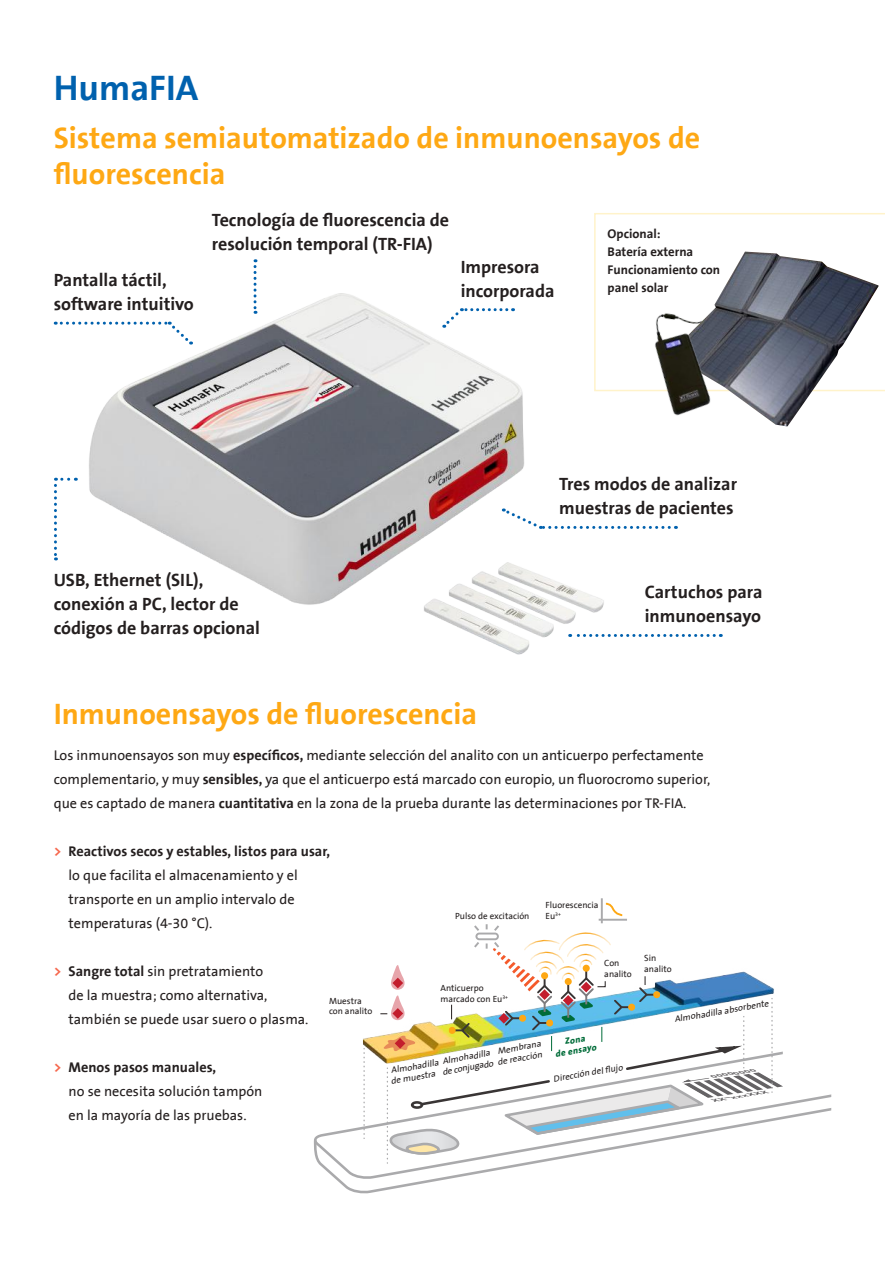
<style>
.page{position:relative;width:885px;height:1263px;background:#fff}
.page>*{position:absolute;margin:0;border:0;box-sizing:border-box;transform-origin:0 0}
.t1{font:700 36px "The Sans B7";color:#0061ae}
.t2{font:700 35.25px "Arial";color:#241f1f}
.t3{font:700 30px/36px "The Sans B7";color:#fea814}
.t4{font:700 18px/24px "The Sans B7";color:#241f1f}
.t5{font:14.25px/24px "The Sans B5 Plain";color:#241f1f}
.t6{font:700 14.25px "The Sans B7";color:#241f1f}
.t7{font:700 12.75px/18px "The Sans B7";color:#241f1f}
.t8{font:9px/10.8px "The Sans B5 Plain";color:#241f1f}
.t9{font:italic 8.85px/10.6px "The Sans B5 Plain";color:#241f1f}
.t10{font:italic 800 8.85px/10.6px "The Sans B8";color:#006c39;text-align:center}
.t11{font:italic 700 4.2px "Arial";color:#656365;scale:2.45 1}
.s1{font-family:"The Sans B7";font-weight:700}
.s2{color:#f6674d}
.s3{font-family:"The Sans B7";font-weight:700;color:#f6674d}
</style>
<div class="page">
<div style="left:594px;top:213px;width:290px;height:178px;border:2px solid #fff3ca"></div>
<img style="left:79px;top:271px;width:445px;height:334px">
<svg style="left:55px;top:322px;width:138px;height:23px"></svg>
<svg style="left:441px;top:308px;width:72px;height:20px"></svg>
<svg style="left:502px;top:507px;width:167px;height:22px"></svg>
<svg style="left:647px;top:634px;width:67px;height:3px"></svg>
<svg style="left:54px;top:478px;width:15px;height:82px"></svg>
<svg style="left:253px;top:259px;width:3px;height:55px"></svg>
<img style="left:383px;top:530px;width:264px;height:125px">
<svg style="left:313px;top:1094px;width:518px;height:100px"></svg>
<svg style="left:363px;top:1065px;width:2px;height:74px"></svg>
<img style="left:363px;top:1035px;width:17px;height:28px">
<svg style="left:605px;top:902px;width:18px;height:15px"></svg>
<hr style="left:600px;top:898px;width:2px;height:25px;background:#aaaaac">
<hr style="left:598px;top:919px;width:29px;height:2px;background:#aaaaac">
<svg style="left:380px;top:924px;width:403px;height:240px"></svg>
<img style="left:714px;top:252px;width:164px;height:174px">
<img style="left:620px;top:306px;width:107px;height:120px">
<h1 class="t1" style="left:54px;top:69px;width:146px">HumaFIA</h1>
<h3 class="t3" style="left:54px;top:121px;width:648px">Sistema semiautomatizado de inmunoensayos de fluorescencia</h3>
<p class="t4" style="left:54px;top:268px;width:142px">Pantalla táctil, software intuitivo</p>
<p class="t4" style="left:212px;top:208px;width:239px">Tecnología de fluorescencia de resolución temporal (TR-FIA)</p>
<p class="t4" style="left:460px;top:256px;width:95px">Impresora incorporada</p>
<p class="t7" style="left:607px;top:225px;width:114px">Opcional:<br>Batería externa<br>Funcionamiento con panel solar</p>
<p class="t4" style="left:54px;top:568px;width:208px">USB, Ethernet (SIL), conexión a PC, lector de códigos de barras opcional</p>
<p class="t4" style="left:559px;top:472px;width:179px">Tres modos de analizar muestras de pacientes</p>
<p class="t4" style="left:644px;top:581px;width:119px">Cartuchos para inmunoensayo</p>
<h3 class="t3" style="left:54px;top:697px;width:425px">Inmunoensayos de fluorescencia</h3>
<p class="t5" style="left:54px;top:744px;width:658px">Los inmunoensayos son muy <span class="s1">específicos,</span> mediante selección del analito con un anticuerpo perfectamente complementario, y muy <span class="s1">sensibles,</span> ya que el anticuerpo está marcado con europio, un fluorocromo superior, que es captado de manera <span class="s1">cuantitativa</span> en la zona de la prueba durante las determinaciones por TR-FIA.</p>
<p class="t6" style="left:54px;top:844px;width:278px"><span class="s2">&gt;</span> Reactivos secos y estables, listos para usar,</p>
<p class="t5" style="left:69px;top:864px;width:231px">lo que facilita el almacenamiento y el transporte en un amplio intervalo de temperaturas (4-30 °C).</p>
<p class="t5" style="left:69px;top:960px;width:241px;text-indent:-15px"><span class="s3">&gt;</span> <span class="s1">Sangre total</span> sin pretratamiento<br>de la muestra; como alternativa, también se puede usar suero o plasma.</p>
<p class="t6" style="left:54px;top:1060px;width:164px"><span class="s2">&gt;</span> Menos pasos manuales,</p>
<p class="t5" style="left:69px;top:1080px;width:195px">no se necesita solución tampón en la mayoría de las pruebas.</p>
<p class="t8" style="left:455px;top:911px;width:76px">Pulso de excitación</p>
<p class="t8" style="left:545px;top:900px;width:54px">Fluorescencia<br>Eu<sup>3+</sup></p>
<h2 class="t2" style="left:160px;top:894px;width:27px">A</h2>
<p class="t8" style="left:644px;top:953px;width:29px">Sin analito</p>
<p class="t8" style="left:604px;top:958px;width:29px">Con analito</p>
<p class="t8" style="left:440px;top:983px;width:69px">Anticuerpo marcado con Eu<sup>3+</sup></p>
<p class="t8" style="left:329px;top:995px;width:45px">Muestra con analito</p>
<p class="t9" style="left:673px;top:1014px;width:97px;rotate:-10deg">Almohadilla absorbente</p>
<p class="t9" style="left:388px;top:1066px;width:52px;rotate:-10deg">Almohadilla de muestra</p>
<p class="t9" style="left:440px;top:1056px;width:53px;rotate:-10deg">Almohadilla de conjugado</p>
<p class="t9" style="left:495px;top:1046px;width:47px;rotate:-10deg">Membrana de reacción</p>
<p class="t10" style="left:552px;top:1038px;width:43px;rotate:-10deg">Zona<br>de ensayo</p>
<p class="t9" style="left:552px;top:1074px;width:72px;rotate:-10deg">Dirección del fl ujo</p>
<p class="t11" style="left:712px;top:1074px;width:20px;rotate:-9deg">00000000</p>
<p class="t11" style="left:713px;top:1097px;width:24px;rotate:-9deg">XX–xxxXXX</p>
</div>
